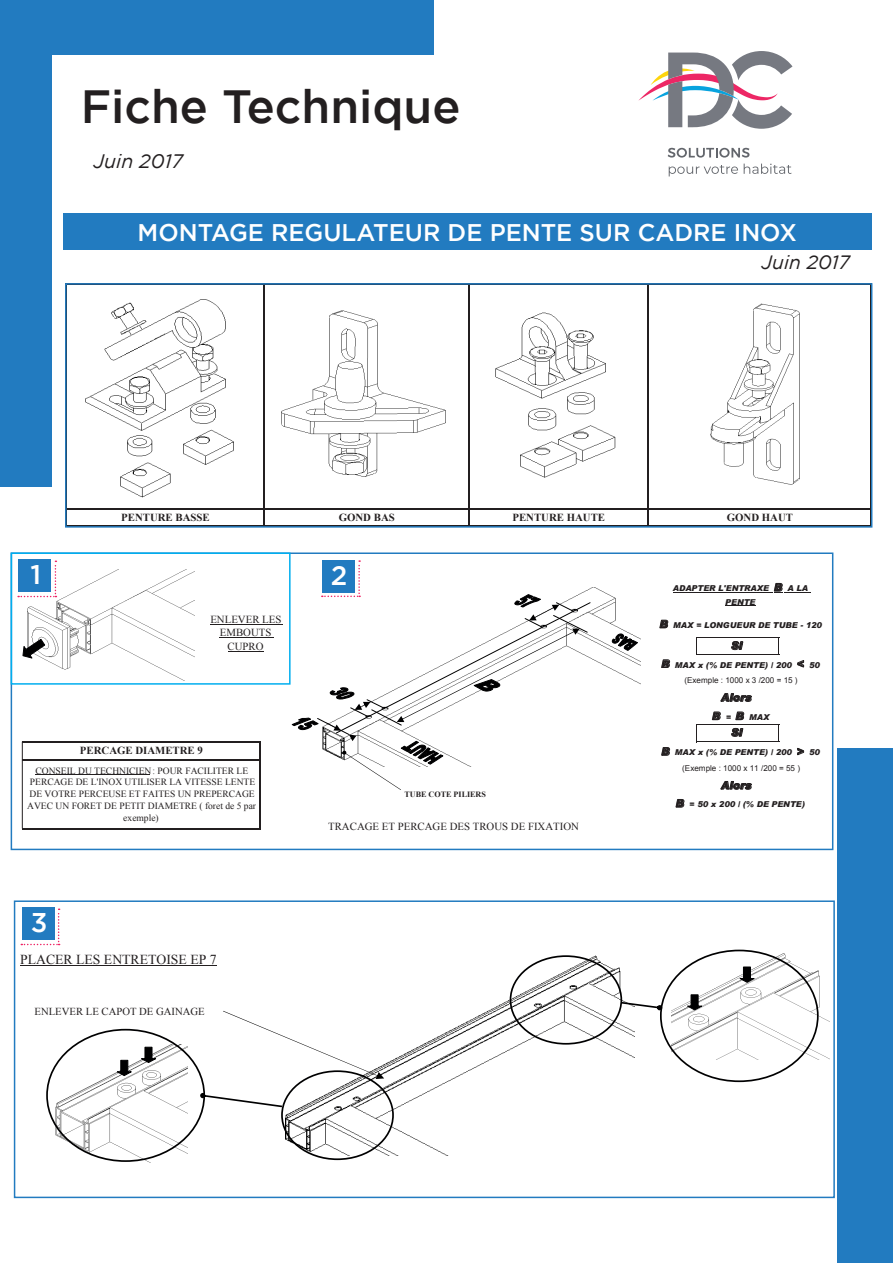
<style>
.page{position:relative;width:893px;height:1263px;background:#fff}
.page>*{position:absolute;margin:0;border:0;box-sizing:border-box;transform-origin:0 0}
.t1{font:500 46.5px "Gotham";color:#231f20}
.t2{font:500 27px "Gotham";color:#fff}
.t3{font:500 24px "Gotham";color:#fff}
.t4{font:italic 19.5px "Gotham";color:#231f20}
.t5{font:italic 19.35px "Gotham";color:#231f20}
.t6{font:13.65px "Times New Roman";color:#231f20}
.t7{font:10.8px/13.4px "Times New Roman";color:#231f20;text-align:center}
.t8{font:700 10.8px "Times New Roman";color:#231f20}
.t9{font:italic 900 10.8px "Arial";color:#231f20}
.t10{font:10.65px "Times New Roman";color:#231f20}
.t11{font:9.6px/11.9px "Times New Roman";color:#231f20;text-align:center}
.t12{font:italic 900 8.1px/13.6px "Arial";color:#231f20;text-align:center}
.t13{font:8.1px/15.6px "Arial";color:#231f20;text-align:center}
.t14{font:700 8.1px "Times New Roman";color:#231f20}
.s1{font-size:10.8px}
.s2{font-weight:900;font-style:italic;font-size:10.8px}
.s3{font-weight:900;font-style:italic}
</style>
<div class="page">
<div style="left:63px;top:213px;width:809px;height:37px;background:#227bc0"></div>
<div style="left:838px;top:748px;width:55px;height:515px;background:#227bc0"></div>
<div style="left:0;top:0;width:51px;height:486px;background:#227bc0"></div>
<div style="left:0;top:0;width:434px;height:55px;background:#227bc0"></div>
<svg style="left:638px;top:51px;width:154px;height:78px"></svg>
<svg style="left:668px;top:148px;width:81px;height:10px"></svg>
<svg style="left:669px;top:165px;width:69px;height:11px"></svg>
<svg style="left:744px;top:164px;width:48px;height:10px"></svg>
<hr style="left:210px;top:624px;width:73px;height:1px;background:#231f20">
<hr style="left:220px;top:638px;width:54px;height:1px;background:#231f20">
<hr style="left:228px;top:651px;width:35px;height:1px;background:#231f20">
<img style="left:17px;top:570px;width:178px;height:111px">
<svg style="left:22px;top:639px;width:23px;height:20px"></svg>
<hr style="left:35px;top:775px;width:115px;height:1px;background:#231f20">
<hr style="left:673px;top:592px;width:99px;height:1px;background:#231f20">
<hr style="left:725px;top:606px;width:31px;height:1px;background:#231f20">
<svg style="left:696px;top:637px;width:1px;height:18px"></svg>
<hr style="left:22px;top:741px;width:239px;height:1px;background:#231f20">
<hr style="left:260px;top:742px;width:1px;height:87px;background:#231f20">
<svg style="left:696px;top:724px;width:1px;height:18px"></svg>
<hr style="left:697px;top:637px;width:82px;height:1px;background:#231f20">
<hr style="left:697px;top:654px;width:82px;height:1px;background:#231f20">
<hr style="left:697px;top:724px;width:82px;height:1px;background:#231f20">
<hr style="left:697px;top:742px;width:82px;height:1px;background:#231f20">
<hr style="left:22px;top:759px;width:239px;height:1px;background:#231f20">
<hr style="left:22px;top:828px;width:239px;height:1px;background:#231f20">
<img style="left:591px;top:587px;width:49px;height:97px">
<svg style="left:612px;top:634px;width:26px;height:17px"></svg>
<svg style="left:774px;top:583px;width:37px;height:10px"></svg>
<svg style="left:660px;top:620px;width:8px;height:8px"></svg>
<svg style="left:731px;top:641px;width:12px;height:9px"></svg>
<svg style="left:661px;top:660px;width:9px;height:8px"></svg>
<svg style="left:797px;top:660px;width:7px;height:7px"></svg>
<svg style="left:721px;top:693px;width:31px;height:9px"></svg>
<svg style="left:712px;top:712px;width:8px;height:8px"></svg>
<svg style="left:736px;top:712px;width:8px;height:8px"></svg>
<svg style="left:731px;top:728px;width:12px;height:8px"></svg>
<svg style="left:661px;top:747px;width:9px;height:8px"></svg>
<svg style="left:797px;top:748px;width:7px;height:7px"></svg>
<svg style="left:721px;top:781px;width:31px;height:8px"></svg>
<svg style="left:676px;top:799px;width:8px;height:8px"></svg>
<div style="left:19px;top:559px;width:32px;height:33px;background:#227bc0"></div>
<div style="left:22px;top:907px;width:32px;height:33px;background:#227bc0"></div>
<svg style="left:18px;top:561px;width:38px;height:36px"></svg>
<svg style="left:21px;top:908px;width:39px;height:37px"></svg>
<svg style="left:291px;top:560px;width:300px;height:230px"></svg>
<div style="left:11px;top:552px;width:822px;height:298px;border:2px solid #227bc0"></div>
<div style="left:11px;top:552px;width:280px;height:133px;border:2px solid #00aeef"></div>
<div style="left:14px;top:900px;width:821px;height:298px;border:2px solid #227bc0"></div>
<hr style="left:263px;top:285px;width:1px;height:242px;background:#231f20">
<hr style="left:468px;top:285px;width:1px;height:242px;background:#231f20">
<hr style="left:647px;top:285px;width:1px;height:242px;background:#231f20">
<hr style="left:67px;top:508px;width:805px;height:2px;background:#231f20">
<img style="left:85px;top:299px;width:149px;height:199px">
<img style="left:495px;top:312px;width:121px;height:166px">
<img style="left:710px;top:303px;width:90px;height:182px">
<img style="left:281px;top:310px;width:165px;height:167px">
<div style="left:65px;top:283px;width:807px;height:245px;border:2px solid #227bc0"></div>
<hr style="left:20px;top:965px;width:197px;height:1px;background:#231f20">
<img style="left:671px;top:949px;width:158px;height:111px">
<svg style="left:685px;top:994px;width:17px;height:16px"></svg>
<svg style="left:738px;top:966px;width:17px;height:17px"></svg>
<img style="left:280px;top:955px;width:354px;height:200px">
<svg style="left:223px;top:1011px;width:161px;height:68px"></svg>
<div style="left:281px;top:1070px;width:113px;height:90px;border:2px solid #000001;border-radius:50%"></div>
<svg style="left:200px;top:1093px;width:82px;height:14px"></svg>
<div style="left:510px;top:955px;width:112px;height:90px;border:2px solid #000001;border-radius:50%"></div>
<svg style="left:621px;top:1002px;width:41px;height:8px"></svg>
<img style="left:46px;top:1044px;width:141px;height:118px">
<svg style="left:115px;top:1060px;width:17px;height:16px"></svg>
<svg style="left:139px;top:1047px;width:17px;height:16px"></svg>
<hr style="left:22px;top:742px;width:1px;height:86px;background:#231f20">
<p class="t1" style="left:81px;top:80px;width:381px">Fiche Technique</p>
<p class="t4" style="left:94px;top:150px;width:91px">Juin 2017</p>
<p class="t3" style="left:138px;top:218px;width:661px">MONTAGE REGULATEUR DE PENTE SUR CADRE INOX</p>
<p class="t5" style="left:762px;top:252px;width:90px">Juin 2017</p>
<p class="t2" style="left:31px;top:559px;width:12px">1</p>
<p class="t8" style="left:121px;top:510px;width:90px">PENTURE BASSE</p>
<p class="t8" style="left:339px;top:510px;width:58px">GOND BAS</p>
<p class="t8" style="left:512px;top:510px;width:94px">PENTURE HAUTE</p>
<p class="t8" style="left:727px;top:510px;width:68px">GOND HAUT</p>
<p class="t7" style="left:210px;top:613px;width:73px">ENLEVER LES<br>EMBOUTS<br>CUPRO</p>
<p class="t2" style="left:331px;top:560px;width:18px">2</p>
<p class="t12" style="left:673px;top:581px;width:137px">ADAPTER L'ENTRAXE <span class="s1">B</span> A LA<br>PENTE</p>
<p class="t12" style="left:659px;top:618px;width:164px"><span class="s1">B</span> MAX = LONGUEUR DE TUBE - 120</p>
<p class="t9" style="left:731px;top:639px;width:13px">Si</p>
<p class="t13" style="left:661px;top:657px;width:160px"><span class="s2">B</span> <span class="s3">MAX x (% DE PENTE) / 200</span> <span class="s2">&lt;</span> <span class="s3">50 </span>(Exemple : 1000 x 3 /200 = 15 )</p>
<p class="t9" style="left:721px;top:691px;width:32px">Alors</p>
<p class="t12" style="left:712px;top:710px;width:59px"><span class="s1">B</span> = <span class="s1">B</span> MAX</p>
<p class="t9" style="left:731px;top:726px;width:13px">Si</p>
<p class="t8" style="left:80px;top:743px;width:125px">PERCAGE DIAMETRE 9</p>
<p class="t12" style="left:661px;top:745px;width:160px"><span class="s1">B</span> MAX x (% DE PENTE) / 200 <span class="s1">&gt;</span> 50</p>
<p class="t11" style="left:27px;top:764px;width:230px">CONSEIL DU TECHNICIEN : POUR FACILITER LE PERCAGE DE L'INOX UTILISER LA VITESSE LENTE DE VOTRE PERCEUSE ET FAITES UN PREPERCAGE AVEC UN FORET DE PETIT DIAMETRE ( foret de 5 par exemple)</p>
<p class="t13" style="left:682px;top:760px;width:119px">(Exemple : 1000 x 11 /200 = 55 )</p>
<p class="t9" style="left:721px;top:779px;width:32px">Alors</p>
<p class="t14" style="left:404px;top:789px;width:83px">TUBE COTE PILIERS</p>
<p class="t12" style="left:676px;top:797px;width:131px"><span class="s1">B</span> = 50 x 200 / (% DE PENTE)</p>
<p class="t7" style="left:328px;top:819px;width:252px">TRACAGE ET PERCAGE DES TROUS DE FIXATION</p>
<p class="t2" style="left:31px;top:907px;width:18px">3</p>
<p class="t6" style="left:20px;top:950px;width:198px">PLACER LES ENTRETOISE EP 7</p>
<p class="t10" style="left:35px;top:1004px;width:172px">ENLEVER LE CAPOT DE GAINAGE</p>
</div>
